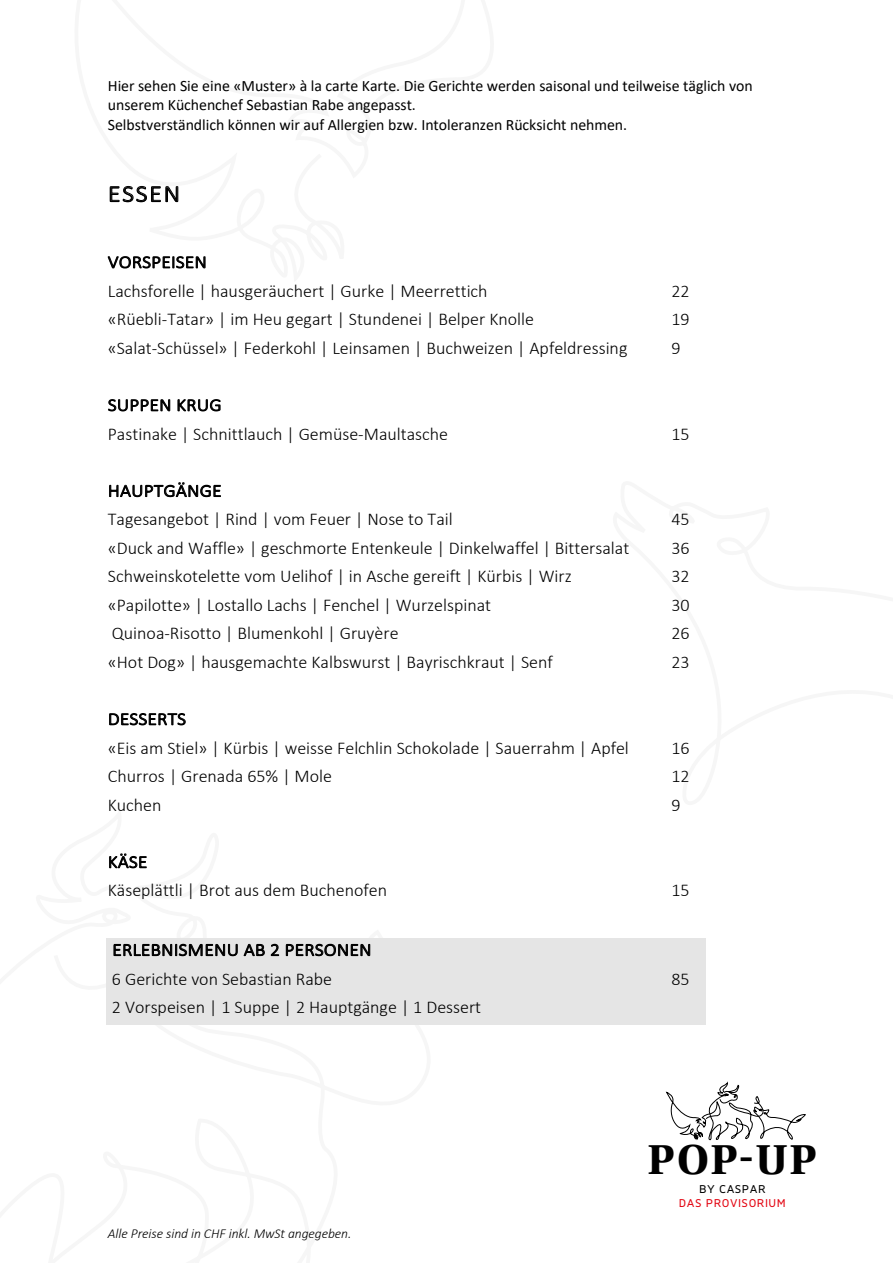
<style>
.page{position:relative;width:893px;height:1263px;background:#fff}
.page>*{position:absolute;margin:0;border:0;box-sizing:border-box;transform-origin:0 0}
.t1{font:700 44.1px "Utopia Std";color:#000}
.t2{font:300 23.7px "Calibri";letter-spacing:.06em;color:#000;scale:1.11 1}
.t3{font:300 18px "Calibri";color:#000}
.t4{font:300 17.7px "Calibri";letter-spacing:.01em;color:#000;scale:1.1 1}
.t5{font:15.9px/19.2px "Calibri";letter-spacing:-.005em;color:#000}
.t6{font:italic 300 13.65px "Calibri";letter-spacing:-.005em;color:#000}
.t7{font:12.15px "Accord";letter-spacing:.1em;color:#e30613}
.t8{font:12.15px "Accord";letter-spacing:.1em;color:#000}
</style>
<div class="page">
<svg style="left:666px;top:1083px;width:140px;height:58px"></svg>
<div style="left:106px;top:938px;width:599px;height:29px;background:#e5e5e5"></div>
<div style="left:106px;top:967px;width:599px;height:29px;background:#e5e5e5"></div>
<div style="left:106px;top:996px;width:599px;height:28px;background:#e5e5e5"></div>
<p class="t5" style="left:108px;top:76px;width:646px">Hier sehen Sie eine «Muster» à la carte Karte. Die Gerichte werden saisonal und teilweise täglich von unserem Küchenchef Sebastian Rabe angepasst.<br>Selbstverständlich können wir auf Allergien bzw. Intoleranzen Rücksicht nehmen.</p>
<h2 class="t2" style="left:108px;top:179px;width:67px">ESSEN</h2>
<p class="t4" style="left:108px;top:251px;width:91px">VORSPEISEN</p>
<p class="t3" style="left:108px;top:279px;width:381px">Lachsforelle | hausgeräuchert | Gurke | Meerrettich</p>
<p class="t3" style="left:671px;top:279px;width:20px">22</p>
<p class="t3" style="left:108px;top:308px;width:428px">«Rüebli-Tatar» | im Heu gegart | Stundenei | Belper Knolle</p>
<p class="t3" style="left:671px;top:308px;width:20px">19</p>
<p class="t3" style="left:108px;top:337px;width:521px">«Salat-Schüssel» | Federkohl | Leinsamen | Buchweizen | Apfeldressing</p>
<p class="t3" style="left:671px;top:337px;width:11px">9</p>
<p class="t4" style="left:108px;top:394px;width:105px">SUPPEN KRUG</p>
<p class="t3" style="left:108px;top:422px;width:342px">Pastinake | Schnittlauch | Gemüse-Maultasche</p>
<p class="t3" style="left:671px;top:422px;width:20px">15</p>
<p class="t4" style="left:108px;top:480px;width:105px">HAUPTGÄNGE</p>
<p class="t3" style="left:108px;top:508px;width:346px">Tagesangebot | Rind | vom Feuer | Nose to Tail</p>
<p class="t3" style="left:671px;top:508px;width:20px">45</p>
<p class="t3" style="left:108px;top:536px;width:523px">«Duck and Waffle» | geschmorte Entenkeule | Dinkelwaffel | Bittersalat</p>
<p class="t3" style="left:671px;top:536px;width:20px">36</p>
<p class="t3" style="left:108px;top:565px;width:465px">Schweinskotelette vom Uelihof | in Asche gereift | Kürbis | Wirz</p>
<p class="t3" style="left:671px;top:565px;width:20px">32</p>
<p class="t3" style="left:108px;top:594px;width:385px">«Papilotte» | Lostallo Lachs | Fenchel | Wurzelspinat</p>
<p class="t3" style="left:671px;top:594px;width:20px">30</p>
<p class="t3" style="left:112px;top:622px;width:288px">Quinoa-Risotto | Blumenkohl | Gruyère</p>
<p class="t3" style="left:671px;top:622px;width:20px">26</p>
<p class="t3" style="left:108px;top:651px;width:446px">«Hot Dog» | hausgemachte Kalbswurst | Bayrischkraut | Senf</p>
<p class="t3" style="left:671px;top:651px;width:20px">23</p>
<p class="t4" style="left:108px;top:708px;width:73px">DESSERTS</p>
<p class="t3" style="left:108px;top:737px;width:523px">«Eis am Stiel» | Kürbis | weisse Felchlin Schokolade | Sauerrahm | Apfel</p>
<p class="t3" style="left:671px;top:737px;width:20px">16</p>
<p class="t3" style="left:108px;top:765px;width:226px">Churros | Grenada 65% | Mole</p>
<p class="t3" style="left:671px;top:765px;width:20px">12</p>
<p class="t3" style="left:108px;top:794px;width:55px">Kuchen</p>
<p class="t3" style="left:671px;top:794px;width:11px">9</p>
<p class="t4" style="left:108px;top:851px;width:37px">KÄSE</p>
<p class="t3" style="left:108px;top:879px;width:281px">Käseplättli | Brot aus dem Buchenofen</p>
<p class="t3" style="left:671px;top:879px;width:20px">15</p>
<p class="t4" style="left:112px;top:939px;width:237px">ERLEBNISMENU AB 2 PERSONEN</p>
<p class="t3" style="left:112px;top:967px;width:222px">6 Gerichte von Sebastian Rabe</p>
<p class="t3" style="left:671px;top:967px;width:20px">85</p>
<p class="t3" style="left:112px;top:996px;width:371px">2 Vorspeisen | 1 Suppe | 2 Hauptgänge | 1 Dessert</p>
<h1 class="t1" style="left:648px;top:1134px;width:171px">POP-UP</h1>
<p class="t6" style="left:108px;top:1225px;width:245px">Alle Preise sind in CHF inkl. MwSt angegeben.</p>
<p class="t8" style="left:699px;top:1181px;width:67px">BY CASPAR</p>
<p class="t7" style="left:679px;top:1195px;width:108px">DAS PROVISORIUM</p>
</div>
